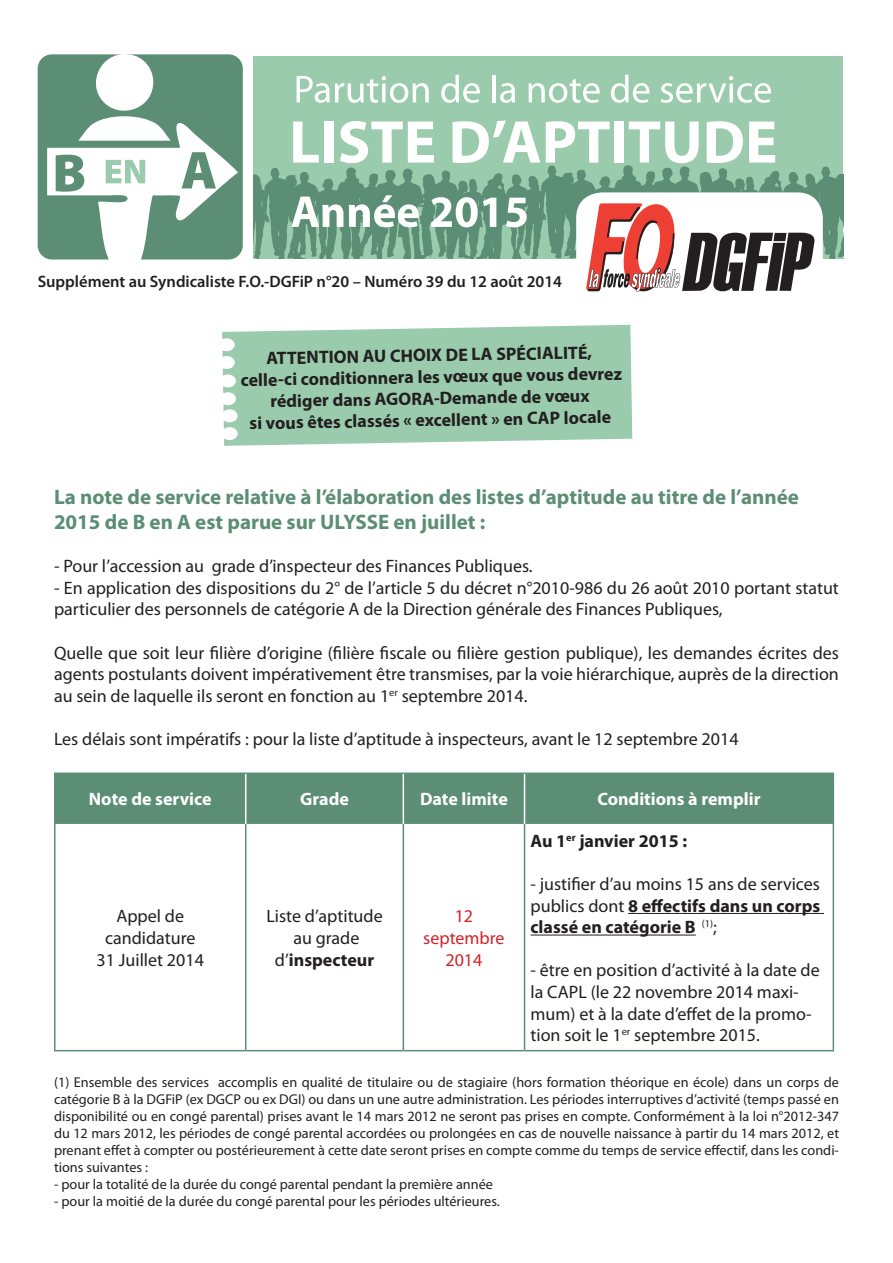
<style>
.page{position:relative;width:893px;height:1263px;background:#fff}
.page>*{position:absolute;margin:0;border:0;box-sizing:border-box;transform-origin:0 0}
.t1{font:700 21px/25.2px "Myriad Pro";color:#5b8e75}
.t2{font:18px/21.6px "Myriad Pro";color:#231f20}
.t3{font:700 18px "Myriad Pro";color:#231f20}
.t4{font:700 18px "Myriad Pro";color:#fff}
.t5{font:18px/21.6px "Myriad Pro";color:#d1232a;text-align:center}
.t6{font:600 16.5px "Myriad Pro";color:#231f20}
.t7{font:14.25px/17.1px "Myriad Pro";color:#231f20;text-align:justify}
.s1{font-weight:700}
.s2{font-weight:400}
</style>
<div class="page">
<svg style="left:222px;top:325px;width:410px;height:121px;background:#a1cfb2"></svg>
<div style="left:254px;top:56px;width:589px;height:203px;background:#9acbac"></div>
<div style="left:38px;top:54px;width:205px;height:205px;background:#5b8e75;border-radius:14px"></div>
<svg style="left:47px;top:54px;width:191px;height:206px"></svg>
<svg style="left:297px;top:76px;width:132px;height:27px"></svg>
<svg style="left:441px;top:75px;width:39px;height:28px"></svg>
<hr style="left:492px;top:75px;width:4px;height:27px;background:#fff">
<svg style="left:500px;top:83px;width:15px;height:20px"></svg>
<svg style="left:528px;top:79px;width:72px;height:24px"></svg>
<svg style="left:611px;top:75px;width:38px;height:28px"></svg>
<svg style="left:661px;top:76px;width:110px;height:27px"></svg>
<svg style="left:254px;top:120px;width:589px;height:172px"></svg>
<div style="left:56px;top:774px;width:777px;height:50px;background:#5b8e75"></div>
<hr style="left:54px;top:824px;width:2px;height:226px;background:#5b8e75">
<hr style="left:245px;top:824px;width:1px;height:226px;background:#5b8e75">
<hr style="left:403px;top:824px;width:1px;height:226px;background:#5b8e75">
<hr style="left:524px;top:824px;width:1px;height:226px;background:#5b8e75">
<hr style="left:833px;top:824px;width:1px;height:226px;background:#5b8e75">
<hr style="left:54px;top:1050px;width:192px;height:1px;background:#5b8e75">
<hr style="left:246px;top:1050px;width:157px;height:1px;background:#5b8e75">
<hr style="left:403px;top:1050px;width:121px;height:1px;background:#5b8e75">
<hr style="left:524px;top:1050px;width:310px;height:1px;background:#5b8e75">
<hr style="left:54px;top:772px;width:192px;height:2px;background:#5b8e75">
<hr style="left:54px;top:774px;width:2px;height:50px;background:#5b8e75">
<hr style="left:246px;top:772px;width:157px;height:2px;background:#5b8e75">
<hr style="left:403px;top:772px;width:121px;height:2px;background:#5b8e75">
<hr style="left:524px;top:772px;width:310px;height:2px;background:#5b8e75">
<hr style="left:833px;top:774px;width:1px;height:50px;background:#5b8e75">
<hr style="left:245px;top:774px;width:1px;height:50px;background:#fff">
<hr style="left:403px;top:774px;width:1px;height:50px;background:#fff">
<hr style="left:524px;top:774px;width:1px;height:50px;background:#fff">
<hr style="left:628px;top:913px;width:196px;height:1px;background:#231f20">
<hr style="left:530px;top:934px;width:166px;height:1px;background:#231f20">
<p class="t6" style="left:38px;top:271px;width:526px">Supplément au Syndicaliste F.O.-DGFiP n°20 – Numéro 39 du 12 août 2014</p>
<p class="t3" style="left:266px;top:346px;width:327px;rotate:-1deg">ATTENTION AU CHOIX DE LA SPÉCIALITÉ,</p>
<p class="t3" style="left:240px;top:368px;width:383px;rotate:-1deg">celle-ci conditionnera les vœux que vous devrez</p>
<p class="t3" style="left:270px;top:389px;width:321px;rotate:-1deg">rédiger dans AGORA-Demande de vœux</p>
<p class="t3" style="left:249px;top:411px;width:363px;rotate:-1deg">si vous êtes classés « excellent » en CAP locale</p>
<p class="t1" style="left:54px;top:483px;width:746px">La note de service relative à l’élaboration des listes d’aptitude au titre de l’année<br>2015 de B en A est parue sur ULYSSE en juillet :</p>
<p class="t2" style="left:54px;top:555px;width:480px">- Pour l’accession au grade d’inspecteur des Finances Publiques.</p>
<p class="t2" style="left:54px;top:577px;width:786px">- En application des dispositions du 2° de l’article 5 du décret n°2010-986 du 26 août 2010 portant statut particulier des personnels de catégorie A de la Direction générale des Finances Publiques,</p>
<p class="t2" style="left:54px;top:641px;width:786px;text-align:justify">Quelle que soit leur filière d’origine (filière fiscale ou filière gestion publique), les demandes écrites des agents postulants doivent impérativement être transmises, par la voie hiérarchique, auprès de la direction au sein de laquelle ils seront en fonction au 1<sup>er</sup> septembre 2014.</p>
<p class="t2" style="left:54px;top:728px;width:686px">Les délais sont impératifs : pour la liste d’aptitude à inspecteurs, avant le 12 septembre 2014</p>
<p class="t4" style="left:89px;top:787px;width:124px">Note de service</p>
<p class="t4" style="left:300px;top:787px;width:50px">Grade</p>
<p class="t4" style="left:420px;top:787px;width:89px">Date limite</p>
<p class="t4" style="left:597px;top:787px;width:165px">Conditions à remplir</p>
<p class="t3" style="left:530px;top:829px;width:158px">Au 1<sup>er</sup> janvier 2015 :</p>
<p class="t2" style="left:530px;top:873px;width:291px;text-align:justify">- justifier d’au moins 15 ans de services publics dont <span class="s1">8 effectifs dans un corps classé en catégorie B</span> <sup>(1)</sup>;</p>
<p class="t2" style="left:530px;top:959px;width:291px">- être en position d’activité à la date de la CAPL (le 22 novembre 2014 maxi&shy;mum) et à la date d’effet de la promo&shy;tion soit le 1<sup>er</sup> septembre 2015.</p>
<p class="t7" style="left:54px;top:1073px;width:786px">(1) Ensemble des services accomplis en qualité de titulaire ou de stagiaire (hors formation théorique en école) dans un corps de catégorie B à la DGFiP (ex DGCP ou ex DGI) ou dans un une autre administration. Les périodes interruptives d’activité (temps passé en disponibilité ou en congé parental) prises avant le 14 mars 2012 ne seront pas prises en compte. Conformément à la loi n°2012-347 du 12 mars 2012, les périodes de congé parental accordées ou prolongées en cas de nouvelle naissance à partir du 14 mars 2012, et prenant effet à compter ou postérieurement à cette date seront prises en compte comme du temps de service effectif, dans les condi&shy;tions suivantes :</p>
<p class="t7" style="left:54px;top:1175px;width:440px">- pour la totalité de la durée du congé parental pendant la première année</p>
<p class="t7" style="left:54px;top:1193px;width:447px">- pour la moitié de la durée du congé parental pour les périodes ultérieures.</p>
<p class="t2" style="left:116px;top:905px;width:69px">Appel de</p>
<p class="t2" style="left:105px;top:927px;width:92px">candidature</p>
<p class="t2" style="left:97px;top:948px;width:109px">31 Juillet 2014</p>
<p class="t2" style="left:266px;top:905px;width:118px">Liste d’aptitude</p>
<p class="t2" style="left:293px;top:927px;width:68px">au grade</p>
<p class="t3" style="left:275px;top:948px;width:101px"><span class="s2">d’</span>inspecteur</p>
<p class="t5" style="left:455px;top:905px;width:20px">12</p>
<p class="t5" style="left:423px;top:927px;width:83px">septembre<br>2014</p>
</div>
